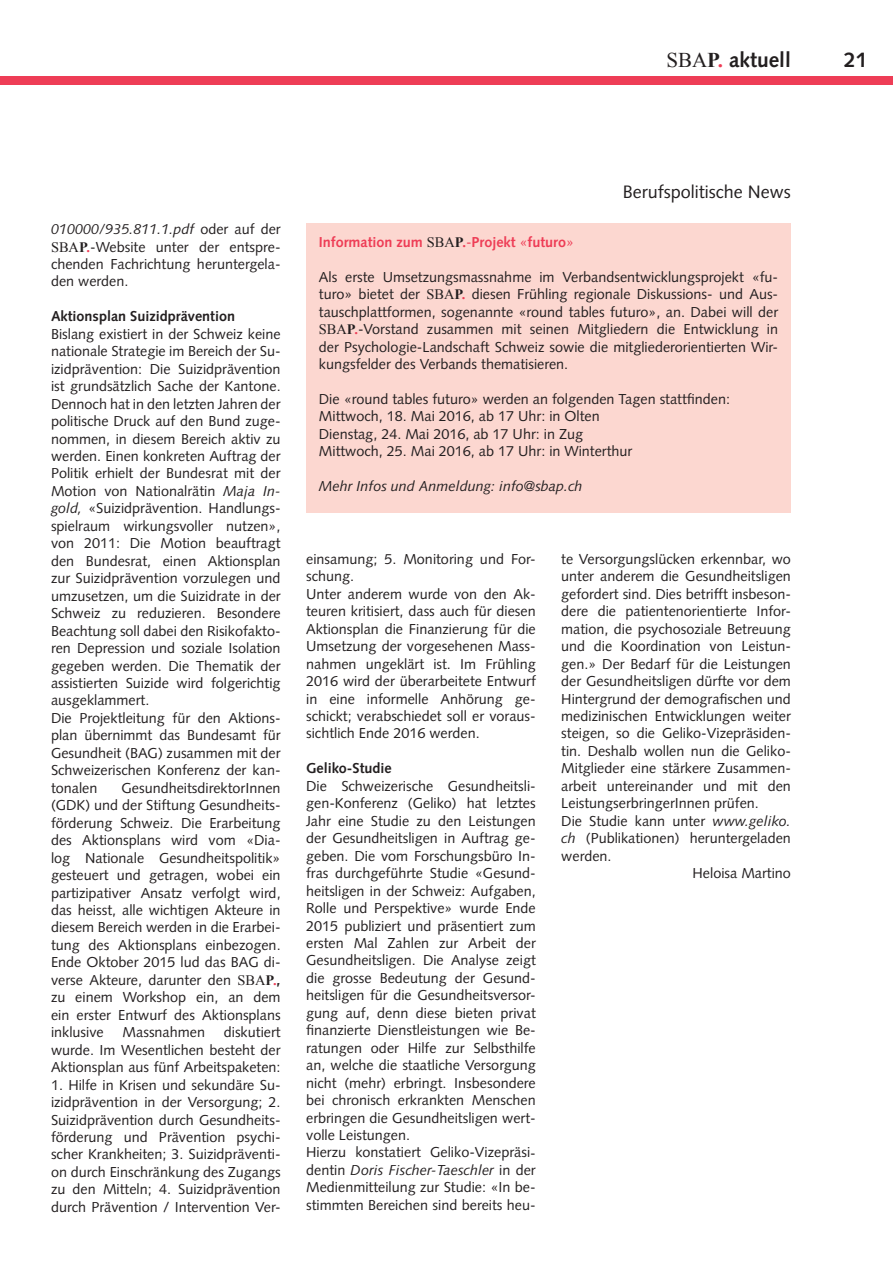
<style>
.page{position:relative;width:893px;height:1263px;background:#fff}
.page>*{position:absolute;margin:0;border:0;box-sizing:border-box;transform-origin:0 0}
.t1{font:700 21px "Syntax LT Std";color:#231f20}
.t2{font:18px "Syntax LT Std";color:#231f20}
.t3{font:14.4px/17.4px "Syntax LT Std";color:#231f20;text-align:justify}
.t4{font:700 14.4px "Syntax LT Std";color:#231f20}
.t5{font:700 14.4px "Syntax LT Std";color:#ee3d56}
.t6{font:italic 14.4px "Syntax LT Std";color:#231f20}
.s1{font-family:"Times New Roman";font-weight:400}
.s2{font-family:"Times New Roman"}
.s3{font-family:"Times New Roman";color:#ee3d56}
.s4{font-style:italic}
.s5{font-family:"Times New Roman";font-weight:700}
.s6{font-family:"Times New Roman";font-weight:700;color:#ee3d56}
.s7{font-weight:700}
.s8{font-family:"Times New Roman";font-weight:400;color:#231f20}
.s9{font-family:"Times New Roman";color:#231f20}
.s10{font-weight:400}
</style>
<div class="page">
<div style="left:0;top:77px;width:893px;height:8px;background:#ee3d56"></div>
<div style="left:306px;top:223px;width:485px;height:289px;background:#fcd7d0"></div>
<h1 class="t1" style="left:666px;top:47px;width:126px"><span class="s1">SBA</span><span class="s2">P</span><span class="s3">.</span> aktuell</h1>
<h1 class="t1" style="left:844px;top:47px;width:25px">21</h1>
<p class="t3" style="left:51px;top:220px;width:231px"><span class="s4">010000/935.811.1.pdf</span> oder auf der <span class="s2">SBA</span><span class="s5">P</span><span class="s6">.</span>-Website unter der entspre&shy;chenden Fachrichtung heruntergela&shy;den werden.</p>
<p class="t4" style="left:51px;top:308px;width:186px">Aktionsplan Suizidprävention</p>
<p class="t3" style="left:51px;top:325px;width:231px;text-align:left">Bislang existiert in der Schweiz keine nationale Strategie im Bereich der Su&shy;izidprävention: Die Suizidprävention ist grundsätzlich Sache der Kantone.<br>Dennoch hat in den letzten Jahren der politische Druck auf den Bund zuge&shy;nommen, in diesem Bereich aktiv zu werden. Einen konkreten Auftrag der Politik erhielt der Bundesrat mit der Motion von Nationalrätin <span class="s4">Maja In&shy;gold,</span> «Suizidprävention. Handlungs&shy;spielraum wirkungsvoller nutzen», von 2011: Die Motion beauftragt den Bundesrat, einen Aktionsplan zur Suizidprävention vorzulegen und umzusetzen, um die Suizidrate in der Schweiz zu reduzieren. Besondere Beachtung soll dabei den Risikofakto&shy;ren Depression und soziale Isolation gegeben werden. Die Thematik der assistierten Suizide wird folgerichtig ausgeklammert.<br>Die Projektleitung für den Aktions&shy;plan übernimmt das Bundesamt für Gesundheit (BAG) zusammen mit der Schweizerischen Konferenz der kan&shy;tonalen</p>
<p class="t3" style="left:51px;top:779px;width:231px;text-indent:71px">GesundheitsdirektorInnen (GDK) und der Stiftung Gesundheits&shy;förderung Schweiz. Die Erarbeitung des Aktionsplans wird vom «Dia&shy;log Nationale Gesundheitspolitik» gesteuert und getragen, wobei ein partizipativer Ansatz verfolgt wird, das heisst, alle wichtigen Akteure in diesem Bereich werden in die Erarbei&shy;tung des Aktionsplans einbezogen.<br>Ende Oktober 2015 lud das BAG di&shy;verse Akteure, darunter den <span class="s2">SBA</span><span class="s5">P</span><span class="s6">.</span><span class="s7">, </span>zu einem Workshop ein, an dem ein erster Entwurf des Aktionsplans inklusive</p>
<p class="t3" style="left:51px;top:1023px;width:231px;text-indent:173px">diskutiert wurde. Im Wesentlichen besteht der Aktionsplan aus fünf Arbeitspaketen:</p>
<p class="t3" style="left:51px;top:1076px;width:231px">1. Hilfe in Krisen und sekundäre Su&shy;izidprävention in der Versorgung; 2.<br>Suizidprävention durch Gesundheits&shy;förderung und Prävention psychi&shy;scher Krankheiten; 3. Suizidpräventi&shy;on durch Einschränkung des Zugangs zu den Mitteln; 4. Suizidprävention durch Prävention / Intervention Ver-</p>
<p class="t3" style="left:123px;top:1023px;width:84px">Massnahmen</p>
<p class="t2" style="left:623px;top:181px;width:170px">Berufspolitische News</p>
<p class="t5" style="left:319px;top:234px;width:257px">Information zum <span class="s8">SBA</span><span class="s9">P</span><span class="s2">.</span><span class="s10">-</span>Projekt <span class="s10">«</span>futuro<span class="s10">»</span></p>
<p class="t3" style="left:319px;top:268px;width:461px">Als erste Umsetzungsmassnahme im Verbandsentwicklungsprojekt «fu&shy;turo» bietet der <span class="s2">SBA</span><span class="s5">P</span><span class="s6">.</span> diesen Frühling regionale Diskussions- und Aus&shy;tauschplattformen, sogenannte «round tables futuro», an. Dabei will der <span class="s2">SBA</span><span class="s5">P</span><span class="s6">.</span>-Vorstand zusammen mit seinen Mitgliedern die Entwicklung in der Psychologie-Landschaft Schweiz sowie die mitgliederorientierten Wir&shy;kungsfelder des Verbands thematisieren.</p>
<p class="t3" style="left:319px;top:390px;width:413px;text-align:left">Die «round tables futuro» werden an folgenden Tagen stattfinden:<br>Mittwoch, 18. Mai 2016, ab 17 Uhr: in Olten<br>Dienstag, 24. Mai 2016, ab 17 Uhr: in Zug<br>Mittwoch, 25. Mai 2016, ab 17 Uhr: in Winterthur</p>
<p class="t6" style="left:319px;top:478px;width:265px">Mehr Infos und Anmeldung: info@sbap.ch</p>
<p class="t3" style="left:306px;top:550px;width:231px;text-align:left">einsamung; 5. Monitoring und For&shy;schung.<br>Unter anderem wurde von den Ak&shy;teuren kritisiert, dass auch für diesen<br>Aktionsplan die Finanzierung für die<br>Umsetzung der vorgesehenen Mass&shy;nahmen ungeklärt ist. Im Frühling<br>2016 wird der überarbeitete Entwurf in eine informelle Anhörung ge&shy;schickt; verabschiedet soll er voraus&shy;sichtlich Ende 2016 werden.</p>
<p class="t4" style="left:306px;top:760px;width:87px">Geliko-Studie</p>
<p class="t3" style="left:306px;top:777px;width:231px;text-align:left">Die Schweizerische Gesundheitsli&shy;gen-Konferenz (Geliko) hat letztes Jahr eine Studie zu den Leistungen der Gesundheitsligen in Auftrag ge&shy;geben. Die vom Forschungsbüro In&shy;fras durchgeführte Studie «Gesund&shy;heitsligen in der Schweiz: Aufgaben, Rolle und Perspektive» wurde Ende 2015 publiziert und präsentiert zum ersten Mal Zahlen zur Arbeit der Gesundheitsligen. Die Analyse zeigt die grosse Bedeutung der Gesund&shy;heitsligen für die Gesundheitsversor&shy;gung auf, denn diese bieten privat finanzierte Dienstleistungen wie Be&shy;ratungen oder Hilfe zur Selbsthilfe an, welche die staatliche Versorgung nicht (mehr) erbringt. Insbesondere bei chronisch erkrankten Menschen erbringen die Gesundheitsligen wert&shy;volle Leistungen.<br>Hierzu konstatiert Geliko-Vizepräsi&shy;dentin <span class="s4">Doris Fischer-Taeschler</span> in der Medienmitteilung zur Studie: «In be&shy;stimmten Bereichen sind bereits heu-</p>
<p class="t3" style="left:561px;top:550px;width:231px">te Versorgungslücken erkennbar, wo</p>
<p class="t3" style="left:561px;top:568px;width:231px">unter anderem die Gesundheitsligen</p>
<p class="t3" style="left:561px;top:585px;width:231px">gefordert sind. Dies betrifft insbeson-</p>
<p class="t3" style="left:561px;top:603px;width:231px">dere die patientenorientierte Infor-</p>
<p class="t3" style="left:561px;top:620px;width:231px">mation, die psychosoziale Betreuung</p>
<p class="t3" style="left:561px;top:637px;width:231px">und die Koordination von Leistun-</p>
<p class="t3" style="left:561px;top:655px;width:231px">gen.» Der Bedarf für die Leistungen</p>
<p class="t3" style="left:561px;top:672px;width:231px">der Gesundheitsligen dürfte vor dem</p>
<p class="t3" style="left:561px;top:690px;width:231px">Hintergrund der demografischen und</p>
<p class="t3" style="left:561px;top:707px;width:231px">medizinischen Entwicklungen weiter</p>
<p class="t3" style="left:561px;top:725px;width:231px">steigen, so die Geliko-Vizepräsiden-</p>
<p class="t3" style="left:561px;top:742px;width:231px">tin. Deshalb wollen nun die Geliko-</p>
<p class="t3" style="left:561px;top:760px;width:231px">Mitglieder eine stärkere Zusammen-</p>
<p class="t3" style="left:561px;top:777px;width:231px">arbeit untereinander und mit den</p>
<p class="t3" style="left:561px;top:795px;width:199px">LeistungserbringerInnen prüfen.</p>
<p class="t3" style="left:561px;top:812px;width:231px">Die Studie kann unter <span class="s4">www.geliko.</span></p>
<p class="t3" style="left:561px;top:829px;width:231px"><span class="s4">ch</span> (Publikationen) heruntergeladen</p>
<p class="t3" style="left:561px;top:847px;width:52px">werden.</p>
<p class="t3" style="left:692px;top:864px;width:100px">Heloisa Martino</p>
</div>
